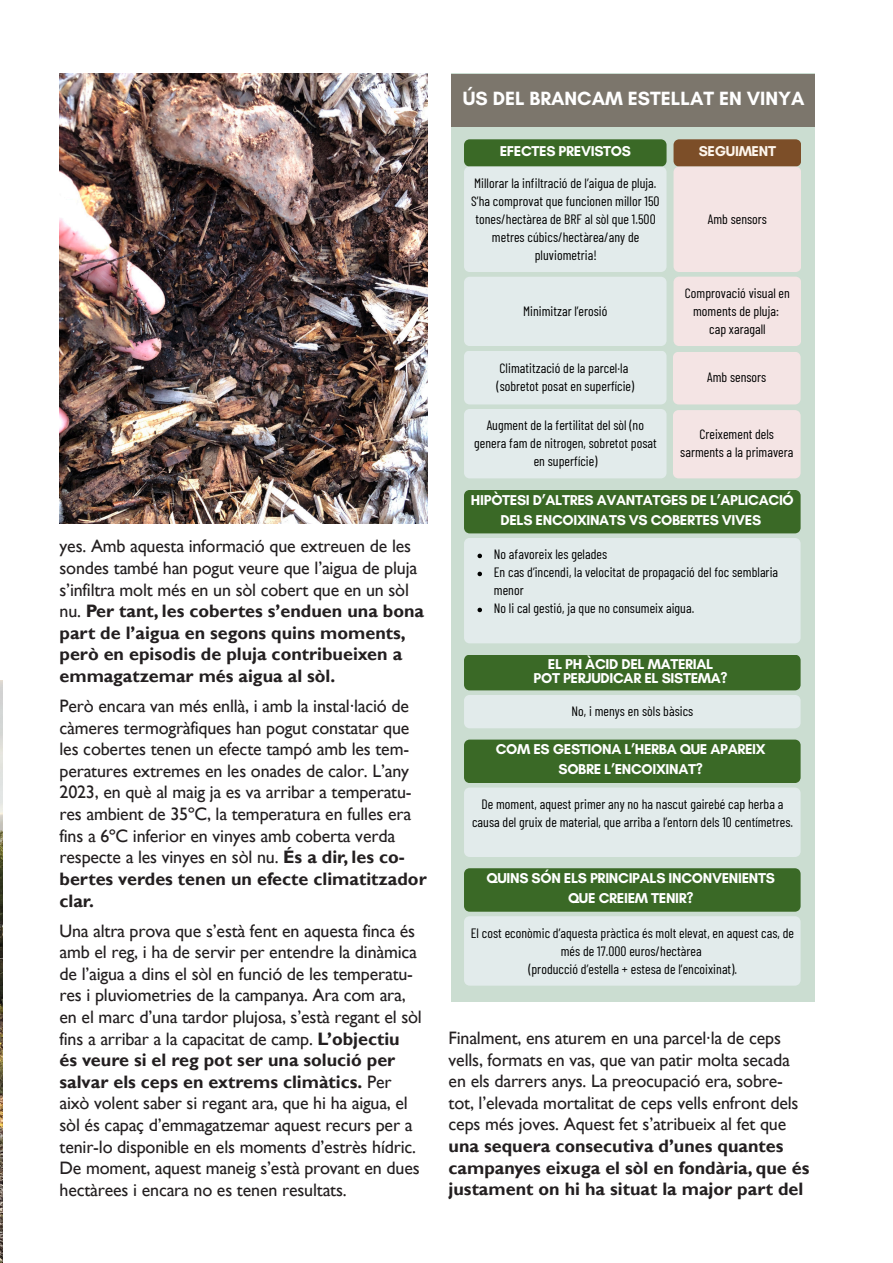
<style>
.page{position:relative;width:893px;height:1263px;background:#fff}
.page>*{position:absolute;margin:0;border:0;box-sizing:border-box;transform-origin:0 0}
.t1{font:700 19.5px "Glacial Indifference";color:#fff}
.t2{font:18px/21.6px "Gill Sans";letter-spacing:-.01em;color:#231f20}
.t3{font:700 18px/21.6px "Gill Sans";color:#231f20}
.t4{font:700 14.55px/20.2px "Glacial Indifference";letter-spacing:-.02em;color:#fff;text-align:center}
.t5{font:700 14.55px "Glacial Indifference";letter-spacing:-.02em;color:#fdf5ec}
.t6{font:13.5px/18px "Barlow Condensed";letter-spacing:.005em;color:#000;text-align:center}
.s1{font-weight:400}
.s2{font-weight:700}
</style>
<div class="page">
<div style="left:451px;top:74px;width:363px;height:928px;background:#cbddd1"></div>
<div style="left:451px;top:74px;width:363px;height:52px;background:#7c766c"></div>
<svg style="left:673px;top:139px;width:128px;height:207px"></svg>
<div style="left:673px;top:352px;width:128px;height:52px;background:#f4e4e4"></div>
<svg style="left:464px;top:139px;width:203px;height:339px"></svg>
<div style="left:673px;top:410px;width:127px;height:68px;background:#f4e4e4"></div>
<svg style="left:464px;top:490px;width:337px;height:153px"></svg>
<svg style="left:464px;top:655px;width:337px;height:73px"></svg>
<svg style="left:464px;top:739px;width:337px;height:118px"></svg>
<svg style="left:464px;top:868px;width:337px;height:118px"></svg>
<img style="left:0;top:680px;width:2px;height:583px">
<img style="left:60px;top:74px;width:367px;height:449px">
<p class="t3" style="left:60px;top:536px;width:366px"><span class="s1">yes. Amb aquesta informació que extreuen de les sondes també han pogut veure que l’aigua de pluja s’infiltra molt més en un sòl cobert que en un sòl nu.</span> Per tant, les cobertes s’enduen una bona part de l’aigua en segons quins moments, però en episodis de pluja contribueixen a emmagatzemar més aigua al sòl.</p>
<p class="t2" style="left:60px;top:695px;width:369px">Però encara van més enllà, i amb la instal·lació de càmeres termogràfiques han pogut constatar que les cobertes tenen un efecte tampó amb les tem&shy;peratures extremes en les onades de calor. L’any 2023, en què al maig ja es va arribar a temperatu&shy;res ambient de 35ºC, la temperatura en fulles era fins a 6ºC inferior en vinyes amb coberta verda respecte a les vinyes en sòl nu. <span class="s2">És a dir, les co&shy;bertes verdes tenen un efecte climatitzador clar.</span></p>
<p class="t2" style="left:60px;top:920px;width:364px">Una altra prova que s’està fent en aquesta finca és amb el reg, i ha de servir per entendre la dinàmica de l’aigua a dins el sòl en funció de les temperatu&shy;res i pluviometries de la campanya. Ara com ara, en el marc d’una tardor plujosa, s’està regant el sòl fins a arribar a la capacitat de camp. <span class="s2">L’objectiu és veure si el reg pot ser una solució per salvar els ceps en extrems climàtics.</span> Per això volent saber si regant ara, que hi ha aigua, el sòl és capaç d’emmagatzemar aquest recurs per a tenir-lo disponible en els moments d’estrès hídric.<br>De moment, aquest maneig s’està provant en dues hectàrees i encara no es tenen resultats.</p>
<p class="t1" style="left:463px;top:86px;width:343px">ÚS DEL BRANCAM ESTELLAT EN VINYA</p>
<p class="t4" style="left:500px;top:141px;width:133px">EFECTES PREVISTOS</p>
<p class="t5" style="left:699px;top:142px;width:79px">SEGUIMENT</p>
<p class="t6" style="left:471px;top:173px;width:190px">Millorar la infiltració de l’aigua de pluja.<br>S’ha comprovat que funcionen millor 150 tones/hectàrea de BRF al sòl que 1.500 metres cúbics/hectàrea/any de pluviometria!</p>
<p class="t6" style="left:708px;top:209px;width:61px">Amb sensors</p>
<p class="t6" style="left:523px;top:301px;width:86px">Minimitzar l’erosió</p>
<p class="t6" style="left:685px;top:283px;width:107px">Comprovació visual en moments de pluja: cap xaragall</p>
<p class="t6" style="left:497px;top:358px;width:139px;text-align:left">Climatització de la parcel·la (sobretot posat en superfície)</p>
<p class="t6" style="left:707px;top:367px;width:61px">Amb sensors</p>
<p class="t6" style="left:474px;top:415px;width:184px">Augment de la fertilitat del sòl (no genera fam de nitrogen, sobretot posat en superfície)</p>
<p class="t6" style="left:680px;top:424px;width:115px">Creixement dels sarments a la primavera</p>
<p class="t4" style="left:471px;top:489px;width:324px">HIPÒTESI D’ALTRES AVANTATGES DE L’APLICACIÓ<br>DELS ENCOIXINATS VS COBERTES VIVES</p>
<p class="t6" style="left:494px;top:544px;width:286px;text-align:left">No afavoreix les gelades<br>En cas d’incendi, la velocitat de propagació del foc semblaria menor<br>No li cal gestió, ja que no consumeix aigua.</p>
<p class="t4" style="left:534px;top:657px;width:196px;line-height:13.5px">EL PH ÀCID DEL MATERIAL<br>POT PERJUDICAR EL SISTEMA?</p>
<p class="t6" style="left:571px;top:701px;width:123px">No, i menys en sòls bàsics</p>
<p class="t4" style="left:496px;top:739px;width:271px">COM ES GESTIONA L’HERBA QUE APAREIX<br>SOBRE L’ENCOIXINAT?</p>
<p class="t6" style="left:472px;top:794px;width:323px">De moment, aquest primer any no ha nascut gairebé cap herba a causa del gruix de material, que arriba a l’entorn dels 10 centímetres.</p>
<p class="t4" style="left:486px;top:868px;width:290px">QUINS SÓN ELS PRINCIPALS INCONVENIENTS<br>QUE CREIEM TENIR?</p>
<p class="t6" style="left:471px;top:923px;width:325px">El cost econòmic d’aquesta pràctica és molt elevat, en aquest cas, de més de 17.000 euros/hectàrea<br>(producció d’estella + estesa de l’encoixinat).</p>
<p class="t2" style="left:449px;top:1027px;width:362px">Finalment, ens aturem en una parcel·la de ceps vells, formats en vas, que van patir molta secada en els darrers anys. La preocupació era, sobre&shy;tot, l’elevada mortalitat de ceps vells enfront dels ceps més joves. Aquest fet s’atribueix al fet que <span class="s2">una sequera consecutiva d’unes quantes campanyes eixuga el sòl en fondària, que és justament on hi ha situat la major part del</span></p>
</div>
